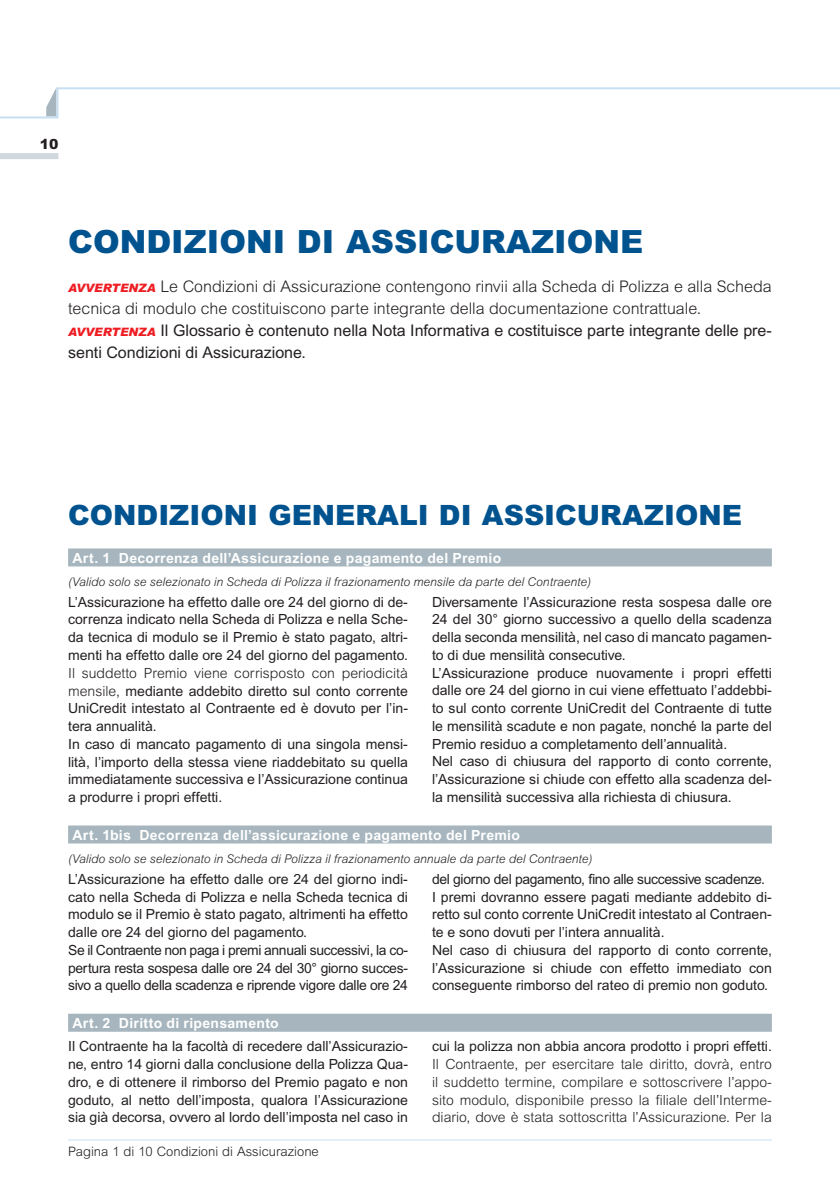
<style>
.page{position:relative;width:840px;height:1191px;background:#fff}
.page>*{position:absolute;margin:0;border:0;box-sizing:border-box;transform-origin:0 0}
.t1{font:900 32px "Arial";color:#01538f}
.t2{font:900 28px "Arial";color:#01538f}
.t3{font:300 16px/22px "Arial";color:#231f20}
.t4{font:14px/17.8px "Arial";color:#231f20}
.t5{font:300 14px/17.8px "Arial";color:#231f20;text-align:justify}
.t6{font:700 14px "Arial";letter-spacing:.02em;color:#fff}
.t7{font:900 14px "Arial";color:#231f20}
.t8{font:300 13px "Arial";color:#231f20}
.t9{font:italic 300 12px "Arial";color:#231f20}
.s1{font-weight:900;font-style:italic;font-size:11.6px;color:#ee1d23}
.s2{font-weight:400}
.s3{font-weight:300}
</style>
<div class="page">
<div style="left:0;top:153px;width:58px;height:6px;background:#cfd8dd"></div>
<hr style="left:68px;top:1139px;width:703px;height:1px;background:#c7dff2">
<svg style="left:0;top:87px;width:839px;height:32px"></svg>
<div style="left:68px;top:548px;width:703px;height:18px;background:#a7b6be"></div>
<div style="left:68px;top:825px;width:703px;height:18px;background:#a7b6be"></div>
<div style="left:68px;top:1013px;width:703px;height:18px;background:#a7b6be"></div>
<p class="t7" style="left:40px;top:135px;width:20px">10</p>
<h1 class="t1" style="left:68px;top:221px;width:576px">CONDIZIONI DI ASSICURAZIONE</h1>
<p class="t3" style="left:68px;top:275px;width:704px"><span class="s1">AVVERTENZA</span> Le Condizioni di Assicurazione contengono rinvii alla Scheda di Polizza e alla Scheda tecnica di modulo che costituiscono parte integrante della documentazione contrattuale.<br><span class="s1">AVVERTENZA</span> <span class="s2">Il Glossario è contenuto nella Nota Informativa e costituisce parte integrante delle pre&shy;senti Condizioni di Assicurazione.</span></p>
<h2 class="t2" style="left:68px;top:497px;width:675px">CONDIZIONI GENERALI DI ASSICURAZIONE</h2>
<p class="t6" style="left:72px;top:549px;width:430px">Art. 1 Decorrenza dell’Assicurazione e pagamento del Premio</p>
<p class="t9" style="left:68px;top:575px;width:524px">(Valido solo se selezionato in Scheda di Polizza il frazionamento mensile da parte del Contraente)</p>
<p class="t4" style="left:68px;top:593px;width:341px;text-align:justify">L’Assicurazione ha effetto dalle ore 24 del giorno di de&shy;correnza indicato nella Scheda di Polizza e nella Sche&shy;da tecnica di modulo se il Premio è stato pagato, altri&shy;menti ha effetto dalle ore 24 del giorno del pagamento.</p>
<p class="t4" style="left:68px;top:664px;width:341px"><span class="s3">Il suddetto Premio viene corrisposto con periodicità mensile,</span> mediante addebito diretto sul conto corrente UniCredit intestato al Contraente ed è dovuto per l’in&shy;tera annualità.<br>In caso di mancato pagamento di una singola mensi&shy;lità, l’importo della stessa viene riaddebitato su quella immediatamente successiva e l’Assicurazione continua a produrre i propri effetti.</p>
<p class="t4" style="left:432px;top:593px;width:341px">Diversamente l’Assicurazione resta sospesa dalle ore 24 del 30° giorno successivo a quello della scadenza della seconda mensilità, nel caso di mancato pagamen&shy;to di due mensilità consecutive.<br>L’Assicurazione produce nuovamente i propri effetti dalle ore 24 del giorno in cui viene effettuato l’addebbi&shy;to sul conto corrente UniCredit del Contraente di tutte le mensilità scadute e non pagate, nonché la parte del Premio residuo a completamento dell’annualità.<br>Nel caso di chiusura del rapporto di conto corrente, l’Assicurazione si chiude con effetto alla scadenza del&shy;la mensilità successiva alla richiesta di chiusura.</p>
<p class="t6" style="left:72px;top:826px;width:449px">Art. 1bis Decorrenza dell’assicurazione e pagamento del Premio</p>
<p class="t9" style="left:68px;top:852px;width:525px">(Valido solo se selezionato in Scheda di Polizza il frazionamento annuale da parte del Contraente)</p>
<p class="t4" style="left:68px;top:870px;width:341px">L’Assicurazione ha effetto dalle ore 24 del giorno indi&shy;cato nella Scheda di Polizza e nella Scheda tecnica di modulo se il Premio è stato pagato, altrimenti ha effetto dalle ore 24 del giorno del pagamento.<br>Se il Contraente non paga i premi annuali successivi, la co&shy;pertura resta sospesa dalle ore 24 del 30° giorno succes&shy;sivo a quello della scadenza e riprende vigore dalle ore 24</p>
<p class="t4" style="left:432px;top:870px;width:341px">del giorno del pagamento, fino alle successive scadenze.<br>I premi dovranno essere pagati mediante addebito di&shy;retto sul conto corrente UniCredit intestato al Contraen&shy;te e sono dovuti per l’intera annualità.<br>Nel caso di chiusura del rapporto di conto corrente, l’Assicurazione si chiude con effetto immediato con conseguente rimborso del rateo di premio non goduto.</p>
<p class="t6" style="left:72px;top:1014px;width:208px">Art. 2 Diritto di ripensamento</p>
<p class="t4" style="left:68px;top:1037px;width:341px;text-align:justify">Il Contraente ha la facoltà di recedere dall’Assicurazio&shy;ne, entro 14 giorni dalla conclusione della Polizza Qua&shy;dro, e di ottenere il rimborso del Premio pagato e non goduto, al netto dell’imposta, qualora l’Assicurazione sia già decorsa, ovvero al lordo dell’imposta nel caso in</p>
<p class="t4" style="left:432px;top:1037px;width:341px">cui la polizza non abbia ancora prodotto i propri effetti.</p>
<p class="t5" style="left:432px;top:1055px;width:341px">Il Contraente, per esercitare tale diritto, dovrà, entro il suddetto termine, compilare e sottoscrivere l’appo&shy;sito modulo, disponibile presso la filiale dell’Interme&shy;diario, dove è stata sottoscritta l’Assicurazione. Per la</p>
<p class="t8" style="left:68px;top:1144px;width:252px">Pagina 1 di 10 Condizioni di Assicurazione</p>
</div>
